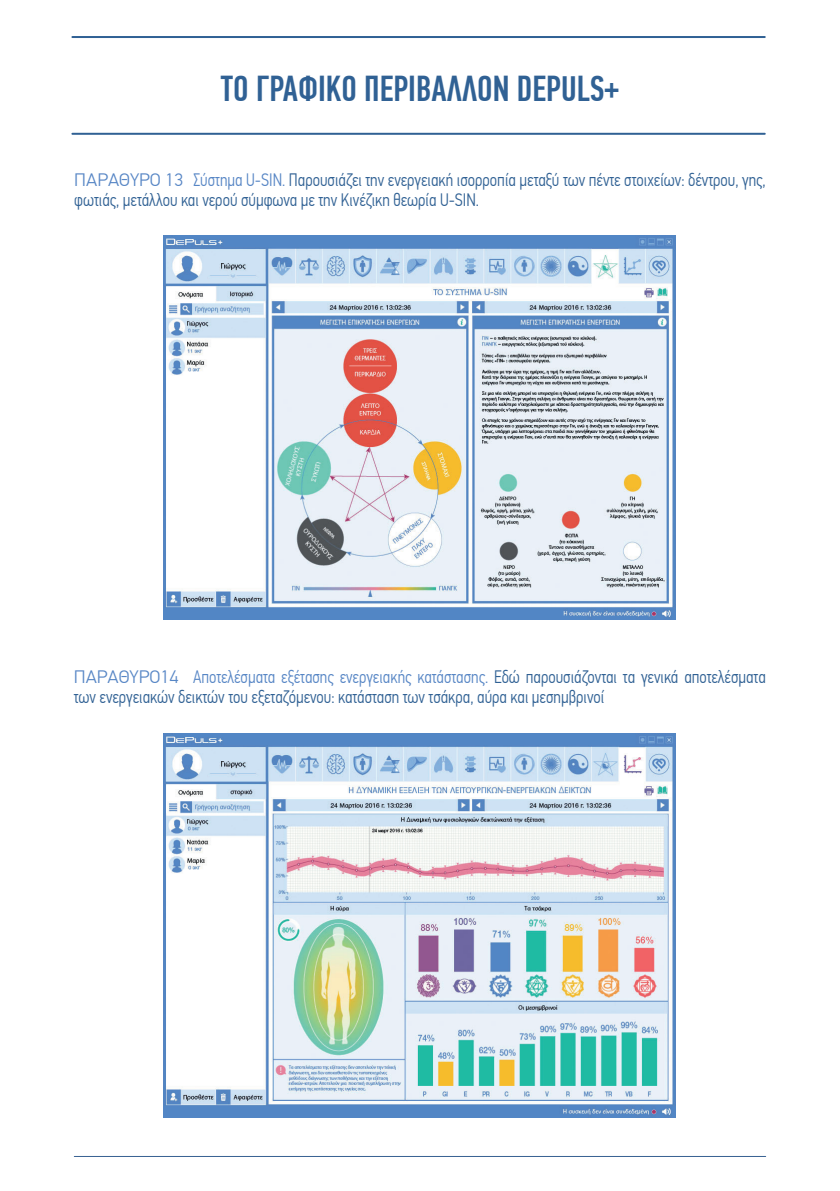
<style>
.page{position:relative;width:840px;height:1191px;background:#fff}
.page>*{position:absolute;margin:0;border:0;box-sizing:border-box;transform-origin:0 0}
.t1{font:500 36px "PF Din Text Comp Pro";color:#306194}
.текст{font:300 18px/20px "PF Din Text Cond Pro";color:#306194;scale:.95 1}
.текст-2{font:300 18px "PF Din Text Pro";color:#5786c5;scale:1.05 1}
.s1{color:#5786c5}
</style>
<div class="page">
<hr style="left:74px;top:1156px;width:691px;height:1px;background:#376092">
<img style="left:163px;top:235px;width:512px;height:384px">
<img style="left:163px;top:733px;width:512px;height:384px">
<hr style="left:72px;top:133px;width:692px;height:2px;background:#306194">
<hr style="left:72px;top:36px;width:692px;height:2px;background:#306194">
<p class="t1" style="left:221px;top:67px;width:399px">ΤΟ ΓΡΑΦΙΚΟ ΠΕΡΙΒΑΛΛΟΝ DEPULS+</p>
<p class="текст" style="left:74px;top:170px;width:729px;text-indent:119px"><span class="s1">Σύστημα U-SIN.</span> Παρουσιάζει την ενεργειακή ισορροπία μεταξύ των πέντε στοιχείων: δέντρου, γης, φωτιάς, μετάλλου και νερού σύμφωνα με την Κινέζικη θεωρία U-SIN.</p>
<p class="текст-2" style="left:74px;top:169px;width:105px">ΠΑΡΑΘΥΡΟ 13</p>
<p class="текст" style="left:74px;top:667px;width:729px;text-indent:119px"><span class="s1">Αποτελέσματα εξέτασης ενεργειακής κατάστασης.</span> Εδώ παρουσιάζονται τα γενικά αποτελέσματα των ενεργειακών δεικτών του εξεταζόμενου: κατάσταση των τσάκρα, αύρα και μεσημβρινοί</p>
<p class="текст-2" style="left:74px;top:667px;width:101px">ΠΑΡΑΘΥΡΟ14</p>
</div>
